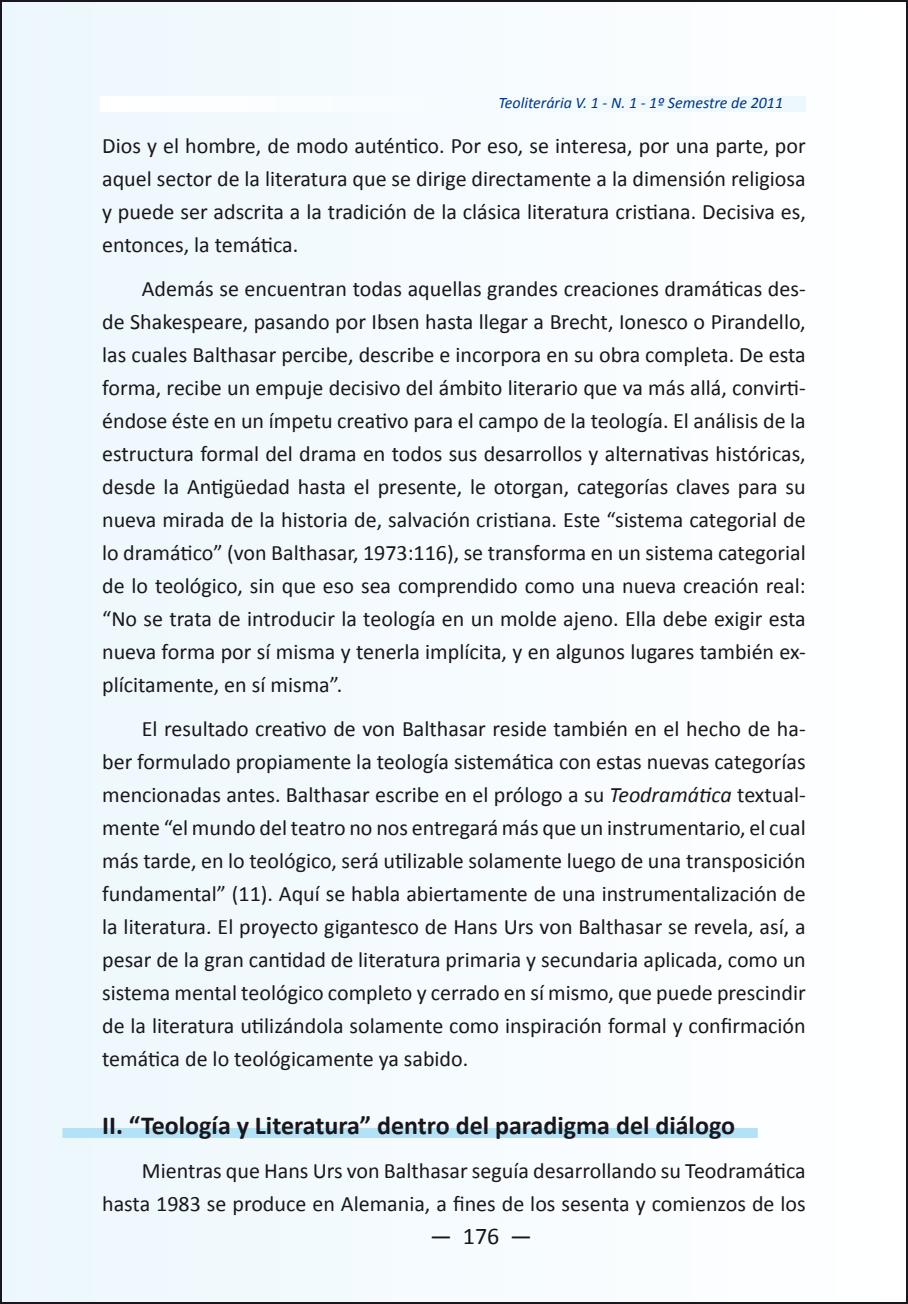
<style>
.page{position:relative;width:908px;height:1304px;background:#fff}
.page>*{position:absolute;margin:0;border:0;box-sizing:border-box;transform-origin:0 0}
.t1{font:700 26px "Calibri";color:#1a171c}
.t2{font:24px "Calibri";color:#1a171c}
.t3{font:22px/33px "Calibri";color:#1a171c;text-align:justify}
.t4{font:italic 16px "Calibri";color:#003882}
.s1{font-style:italic}
</style>
<div class="page">
<div style="left:1px;top:1px;width:905px;height:1302px;background:#f5fbfe"></div>
<div style="left:62px;top:1128px;width:695px;height:10px;background:#b3e2f6"></div>
<p class="t4" style="left:498px;top:93px;width:286px">Teoliterária V. 1 - N. 1 - 1º Semestre de 2011</p>
<p class="t3" style="left:102px;top:128px;width:705px">Dios y el hombre, de modo auténtico. Por eso, se interesa, por una parte, por aquel sector de la literatura que se dirige directamente a la dimensión religiosa y puede ser adscrita a la tradición de la clásica literatura cristiana. Decisiva es, entonces, la temática.</p>
<p class="t3" style="left:102px;top:271px;width:705px;text-indent:40px">Además se encuentran todas aquellas grandes creaciones dramáticas des&shy;de Shakespeare, pasando por Ibsen hasta llegar a Brecht, Ionesco o Pirandello, las cuales Balthasar percibe, describe e incorpora en su obra completa. De esta forma, recibe un empuje decisivo del ámbito literario que va más allá, convirti&shy;éndose éste en un ímpetu creativo para el campo de la teología. El análisis de la estructura formal del drama en todos sus desarrollos y alternativas históricas, desde la Antigüedad hasta el presente, le otorgan, categorías claves para su nueva mirada de la historia de, salvación cristiana. Este “sistema categorial de lo dramático” (von Balthasar, 1973:116), se transforma en un sistema categorial de lo teológico, sin que eso sea comprendido como una nueva creación real: “No se trata de introducir la teología en un molde ajeno. Ella debe exigir esta nueva forma por sí misma y tenerla implícita, y en algunos lugares también ex&shy;plícitamente, en sí misma”.</p>
<p class="t3" style="left:102px;top:711px;width:705px;text-indent:40px">El resultado creativo de von Balthasar reside también en el hecho de ha&shy;ber formulado propiamente la teología sistemática con estas nuevas categorías mencionadas antes. Balthasar escribe en el prólogo a su <span class="s1">Teodramática</span> textual&shy;mente “el mundo del teatro no nos entregará más que un instrumentario, el cual más tarde, en lo teológico, será utilizable solamente luego de una transposición fundamental” (11). Aquí se habla abiertamente de una instrumentalización de la literatura. El proyecto gigantesco de Hans Urs von Balthasar se revela, así, a pesar de la gran cantidad de literatura primaria y secundaria aplicada, como un sistema mental teológico completo y cerrado en sí mismo, que puede prescindir de la literatura utilizándola solamente como inspiración formal y confirmación temática de lo teológicamente ya sabido.</p>
<p class="t1" style="left:102px;top:1109px;width:634px">II. “Teología y Literatura” dentro del paradigma del diálogo</p>
<p class="t3" style="left:102px;top:1153px;width:704px;text-align:right">Mientras que Hans Urs von Balthasar seguía desarrollando su Teodramática hasta 1983 se produce en Alemania, a fines de los sesenta y comienzos de los</p>
<p class="t2" style="left:430px;top:1221px;width:103px">— 176 —</p>
</div>
